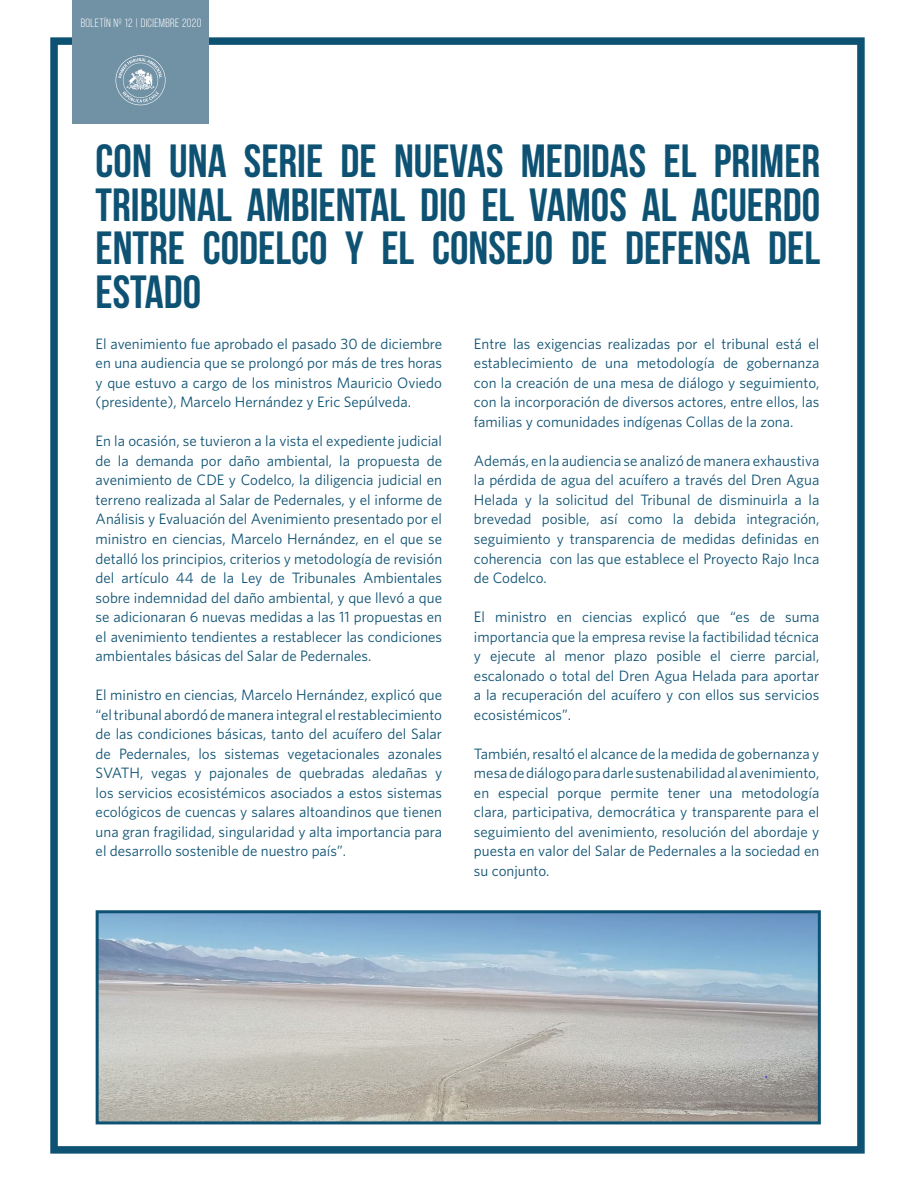
<style>
.page{position:relative;width:915px;height:1191px;background:#fff}
.page>*{position:absolute;margin:0;border:0;box-sizing:border-box;transform-origin:0 0}
.t1{font:700 46.5px/43.5px "Bebas Neue";color:#0e5273;text-align:justify}
.t2{font:15px/19.5px "Whitney";color:#0e5273;text-align:justify}
.t3{font:12px "Bebas Neue";letter-spacing:.03em;color:#fff}
</style>
<div class="page">
<div style="left:50px;top:37px;width:814px;height:1116px;border:8px solid #0e5273"></div>
<div style="left:72px;top:0;width:136px;height:124px;background:#7191a5"></div>
<svg style="left:115px;top:55px;width:50px;height:50px"></svg>
<img style="left:100px;top:914px;width:716px;height:206px">
<div style="left:96px;top:910px;width:724px;height:214px;border:3px solid #0e5273"></div>
<p class="t3" style="left:81px;top:16px;width:122px">BOLETÍN Nº 12 | DICIEMBRE 2020</p>
<h1 class="t1" style="left:96px;top:139px;width:725px">CON UNA SERIE DE NUEVAS MEDIDAS EL PRIMER TRIBUNAL AMBIENTAL DIO EL VAMOS AL ACUERDO ENTRE CODELCO Y EL CONSEJO DE DEFENSA DEL ESTADO</h1>
<p class="t2" style="left:96px;top:334px;width:348px">El avenimiento fue aprobado el pasado 30 de diciembre en una audiencia que se prolongó por más de tres horas y que estuvo a cargo de los ministros Mauricio Oviedo (presidente), Marcelo Hernández y Eric Sepúlveda.</p>
<p class="t2" style="left:96px;top:431px;width:348px">En la ocasión, se tuvieron a la vista el expediente judicial de la demanda por daño ambiental, la propuesta de avenimiento de CDE y Codelco, la diligencia judicial en terreno realizada al Salar de Pedernales, y el informe de Análisis y Evaluación del Avenimiento presentado por el ministro en ciencias, Marcelo Hernández, en el que se detalló los principios, criterios y metodología de revisión del artículo 44 de la Ley de Tribunales Ambientales sobre indemnidad del daño ambiental, y que llevó a que se adicionaran 6 nuevas medidas a las 11 propuestas en el avenimiento tendientes a restablecer las condiciones ambientales básicas del Salar de Pedernales.</p>
<p class="t2" style="left:96px;top:685px;width:348px">El ministro en ciencias, Marcelo Hernández, explicó que “el tribunal abordó de manera integral el restablecimiento de las condiciones básicas, tanto del acuífero del Salar de Pedernales, los sistemas vegetacionales azonales SVATH, vegas y pajonales de quebradas aledañas y los servicios ecosistémicos asociados a estos sistemas ecológicos de cuencas y salares altoandinos que tienen una gran fragilidad, singularidad y alta importancia para el desarrollo sostenible de nuestro país”.</p>
<p class="t2" style="left:474px;top:334px;width:347px">Entre las exigencias realizadas por el tribunal está el establecimiento de una metodología de gobernanza con la creación de una mesa de diálogo y seguimiento, con la incorporación de diversos actores, entre ellos, las familias y comunidades indígenas Collas de la zona.</p>
<p class="t2" style="left:474px;top:451px;width:347px">Además, en la audiencia se analizó de manera exhaustiva la pérdida de agua del acuífero a través del Dren Agua Helada y la solicitud del Tribunal de disminuirla a la brevedad posible, así como la debida integración, seguimiento y transparencia de medidas definidas en coherencia con las que establece el Proyecto Rajo Inca de Codelco.</p>
<p class="t2" style="left:474px;top:607px;width:347px">El ministro en ciencias explicó que “es de suma importancia que la empresa revise la factibilidad técnica y ejecute al menor plazo posible el cierre parcial, escalonado o total del Dren Agua Helada para aportar a la recuperación del acuífero y con ellos sus servicios ecosistémicos”.</p>
<p class="t2" style="left:474px;top:743px;width:347px">También, resaltó el alcance de la medida de gobernanza y mesa de diálogo para darle sustenabilidad al avenimiento, en especial porque permite tener una metodología clara, participativa, democrática y transparente para el seguimiento del avenimiento, resolución del abordaje y puesta en valor del Salar de Pedernales a la sociedad en su conjunto.</p>
</div>
